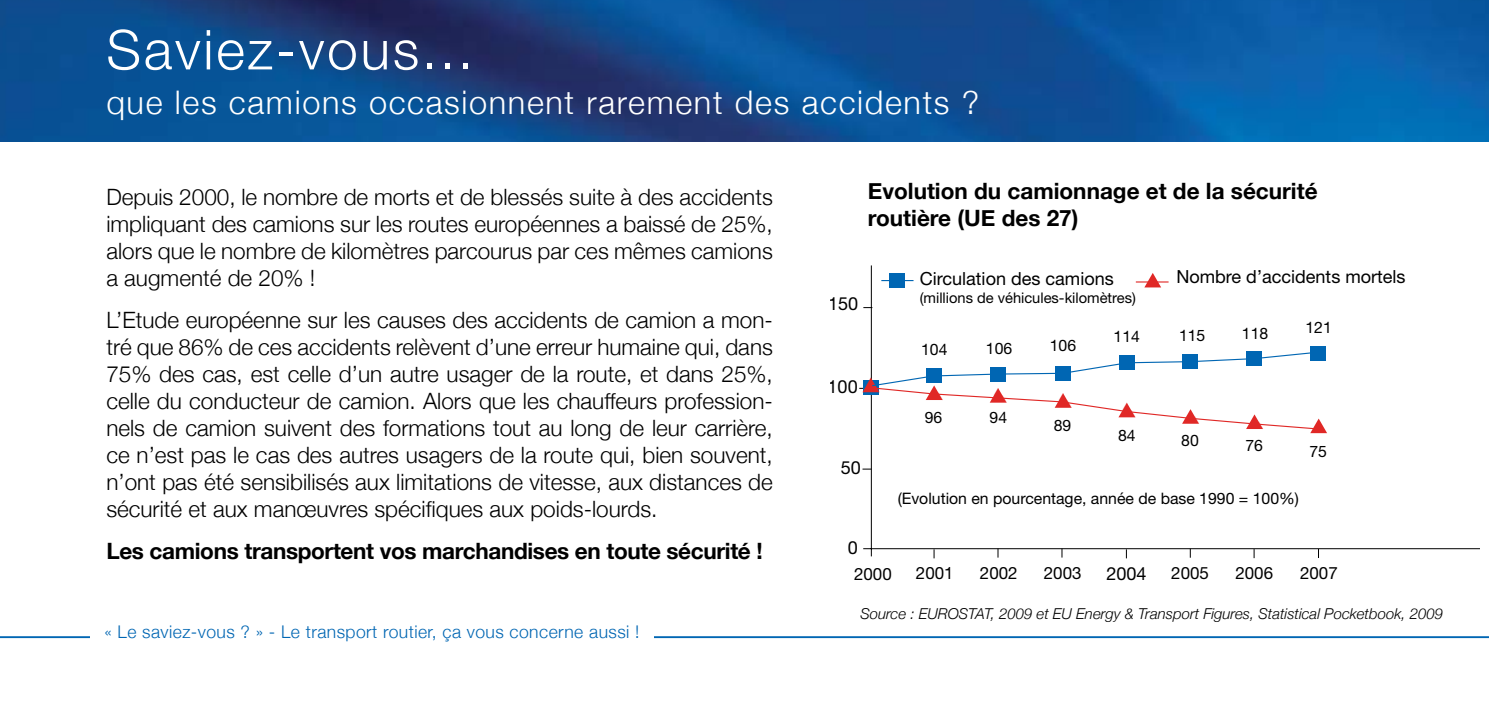
<style>
.page{position:relative;width:1489px;height:709px;background:#fff}
.page>*{position:absolute;margin:0;border:0;box-sizing:border-box;transform-origin:0 0}
.t1{font:300 55px "Helvetica Neue";letter-spacing:.05em;color:#fff}
.t2{font:300 32.5px "Helvetica Neue";letter-spacing:.05em;color:#fff}
.t3{font:300 22.5px/27px "Helvetica Neue";color:#000;text-align:justify}
.t4{font:700 22.5px/27px "Helvetica Neue";letter-spacing:-.015em;color:#000}
.t5{font:18px "Helvetica Neue";color:#000}
.t6{font:300 17.5px "Helvetica Neue";letter-spacing:.025em;color:#0066b3}
.t7{font:17px "Helvetica Neue";color:#000}
.t8{font:15.75px "Helvetica Neue";color:#000}
.t9{font:italic 300 15px "Helvetica Neue";color:#000}
.t10{font:14.75px "Helvetica Neue";color:#000}
</style>
<div class="page">
<hr style="left:0;top:636px;width:1488px;height:2px;background:#0066b3">
<img style="left:0;top:0;width:1488px;height:142px">
<div style="left:90px;top:620px;width:563px;height:27px;background:#fff"></div>
<hr style="left:863px;top:548px;width:615px;height:1px;background:#000">
<hr style="left:870px;top:265px;width:1px;height:291px;background:#000">
<hr style="left:881px;top:280px;width:32px;height:1px;background:#0066b3">
<div style="left:889px;top:273px;width:16px;height:15px;background:#0066b3"></div>
<hr style="left:1135px;top:281px;width:33px;height:1px;background:#e02826">
<svg style="left:1144px;top:273px;width:17px;height:14px"></svg>
<div style="left:1309px;top:346px;width:16px;height:15px;background:#0066b3"></div>
<svg style="left:859px;top:351px;width:467px;height:82px"></svg>
<h1 class="t1" style="left:106px;top:16px;width:368px">Saviez-vous...</h1>
<h2 class="t2" style="left:106px;top:83px;width:874px">que les camions occasionnent rarement des accidents ?</h2>
<p class="t3" style="left:106px;top:183px;width:668px">Depuis 2000, le nombre de morts et de blessés suite à des accidents impliquant des camions sur les routes européennes a baissé de 25%, alors que le nombre de kilomètres parcourus par ces mêmes camions a augmenté de 20% !</p>
<p class="t3" style="left:106px;top:306px;width:668px">L’Etude européenne sur les causes des accidents de camion a mon&shy;tré que 86% de ces accidents relèvent d’une erreur humaine qui, dans 75% des cas, est celle d’un autre usager de la route, et dans 25%, celle du conducteur de camion. Alors que les chauffeurs profession&shy;nels de camion suivent des formations tout au long de leur carrière, ce n’est pas le cas des autres usagers de la route qui, bien souvent, n’ont pas été sensibilisés aux limitations de vitesse, aux distances de sécurité et aux manœuvres spécifiques aux poids-lourds.</p>
<p class="t4" style="left:106px;top:537px;width:658px">Les camions transportent vos marchandises en toute sécurité !</p>
<p class="t6" style="left:104px;top:620px;width:536px">« Le saviez-vous ? » - Le transport routier, ça vous concerne aussi !</p>
<p class="t4" style="left:867px;top:177px;width:451px">Evolution du camionnage et de la sécurité routière (UE des 27)</p>
<p class="t5" style="left:828px;top:292px;width:32px">150</p>
<p class="t5" style="left:827px;top:376px;width:32px">100</p>
<p class="t5" style="left:840px;top:457px;width:22px">50</p>
<p class="t5" style="left:847px;top:537px;width:12px">0</p>
<p class="t5" style="left:919px;top:268px;width:196px">Circulation des camions</p>
<p class="t10" style="left:919px;top:289px;width:218px">(millions de véhicules-kilomètres)</p>
<p class="t5" style="left:1176px;top:266px;width:231px">Nombre d’accidents mortels</p>
<p class="t8" style="left:921px;top:340px;width:28px">104</p>
<p class="t8" style="left:985px;top:338px;width:28px">106</p>
<p class="t8" style="left:1049px;top:336px;width:28px">106</p>
<p class="t8" style="left:924px;top:408px;width:19px">96</p>
<p class="t8" style="left:989px;top:408px;width:19px">94</p>
<p class="t8" style="left:1053px;top:416px;width:19px">89</p>
<p class="t8" style="left:1113px;top:327px;width:28px">114</p>
<p class="t8" style="left:1178px;top:326px;width:28px">115</p>
<p class="t8" style="left:1241px;top:323px;width:28px">118</p>
<p class="t8" style="left:1305px;top:318px;width:28px">121</p>
<p class="t8" style="left:1117px;top:426px;width:19px">84</p>
<p class="t8" style="left:1181px;top:431px;width:19px">80</p>
<p class="t8" style="left:1245px;top:436px;width:19px">76</p>
<p class="t8" style="left:1309px;top:442px;width:19px">75</p>
<p class="t8" style="left:897px;top:489px;width:403px">(Evolution en pourcentage, année de base 1990 = 100%)</p>
<p class="t7" style="left:915px;top:563px;width:39px">2001</p>
<p class="t7" style="left:979px;top:563px;width:39px">2002</p>
<p class="t7" style="left:1043px;top:563px;width:39px">2003</p>
<p class="t5" style="left:1106px;top:563px;width:42px">2004</p>
<p class="t7" style="left:1171px;top:563px;width:39px">2005</p>
<p class="t7" style="left:1235px;top:563px;width:39px">2006</p>
<p class="t7" style="left:854px;top:563px;width:39px">2000</p>
<p class="t7" style="left:1299px;top:563px;width:39px">2007</p>
<p class="t9" style="left:860px;top:604px;width:584px">Source : EUROSTAT, 2009 et EU Energy &amp; Transport Figures, Statistical Pocketbook, 2009</p>
</div>
